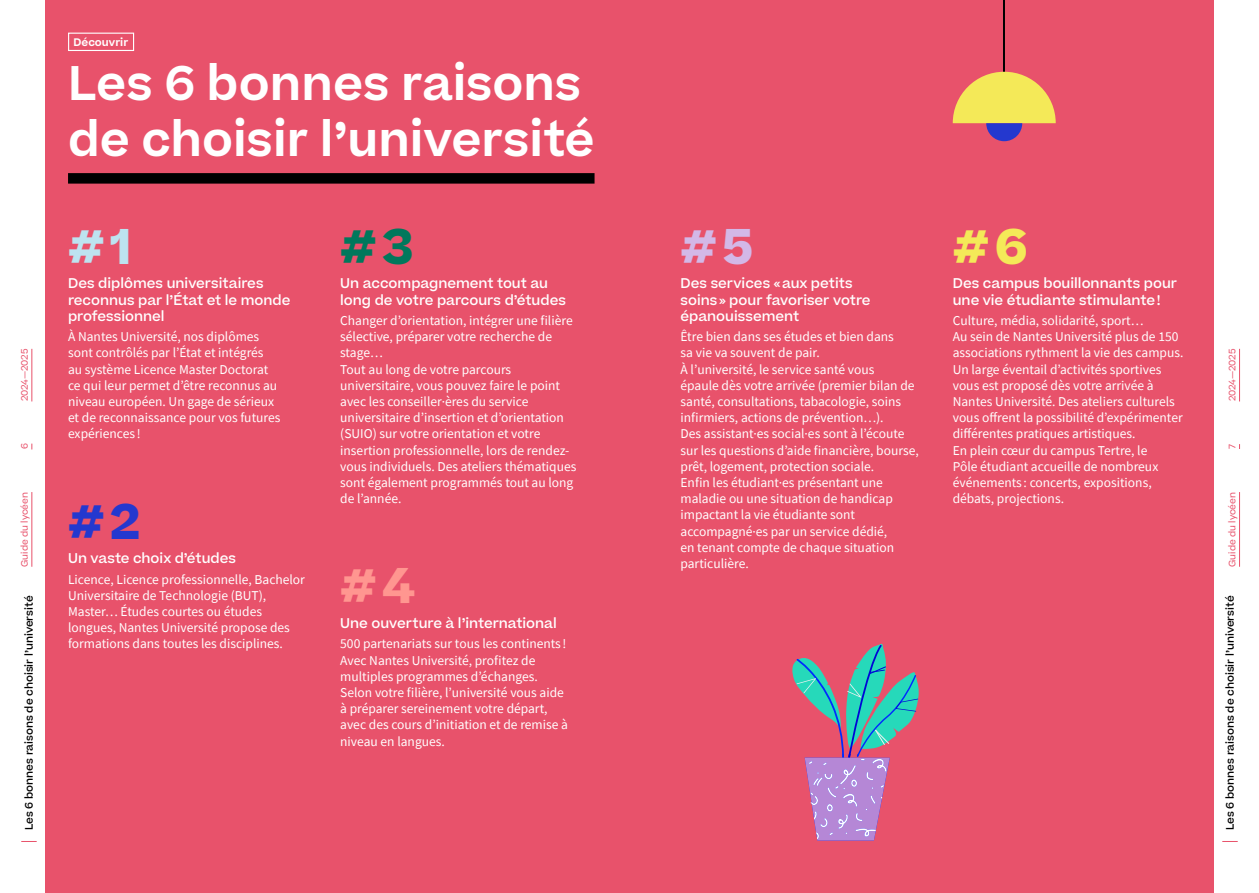
<style>
.page{position:relative;width:1259px;height:893px;background:#fff}
.page>*{position:absolute;margin:0;border:0;box-sizing:border-box;transform-origin:0 0}
.t1{font:700 48px "Beatrice";color:#bde3f0}
.t2{font:700 48px "Beatrice";color:#2438cf}
.t3{font:700 48px "Beatrice";color:#00785c}
.t4{font:700 48px "Beatrice";color:#ff9690}
.t5{font:700 48px "Beatrice";color:#d3b8e7}
.t6{font:700 48px "Beatrice";color:#f4e958}
.t7{font:600 46.5px/55.8px "Beatrice";color:#fff}
.t8{font:13.5px/16.2px "Source Sans Pro";color:#fff}
.t9{font:500 13.5px/16.2px "Beatrice";color:#fff}
.t10{font:500 10.5px "Beatrice";color:#000}
.t11{font:600 10.5px "Beatrice";color:#fff}
.t12{font:9px "Beatrice";color:#e8526b}
</style>
<div class="page">
<div style="left:45px;top:0;width:1168px;height:893px;background:#e8526b"></div>
<svg style="left:21px;top:841px;width:16px;height:1px"></svg>
<svg style="left:1222px;top:841px;width:15px;height:1px"></svg>
<div style="left:68px;top:33px;width:66px;height:18px;border:1px solid #fff"></div>
<div style="left:68px;top:173px;width:526px;height:11px;background:#000"></div>
<svg style="left:792px;top:643px;width:127px;height:197px"></svg>
<hr style="left:1003px;top:0;width:2px;height:109px;background:#000">
<svg style="left:952px;top:72px;width:103px;height:69px"></svg>
<hr style="left:32px;top:492px;width:1px;height:75px;background:#e8526b">
<hr style="left:32px;top:349px;width:1px;height:52px;background:#e8526b">
<hr style="left:1239px;top:492px;width:1px;height:75px;background:#e8526b">
<hr style="left:1239px;top:349px;width:1px;height:52px;background:#e8526b">
<p class="t11" style="left:73px;top:35px;width:56px">Découvrir</p>
<h2 class="t7" style="left:68px;top:56px;width:528px">Les 6 bonnes raisons de choisir l’université</h2>
<h1 class="t3" style="left:340px;top:213px;width:75px">#3</h1>
<p class="t9" style="left:340px;top:275px;width:227px">Un accompagnement tout au long de votre parcours d’études</p>
<p class="t8" style="left:340px;top:312px;width:238px">Changer d’orientation, intégrer une filière sélective, préparer votre recherche de stage…<br>Tout au long de votre parcours universitaire, vous pouvez faire le point avec les conseiller·ères du service universitaire d’insertion et d’orientation (SUIO) sur votre orientation et votre insertion professionnelle, lors de rendez&shy;vous individuels. Des ateliers thématiques sont également programmés tout au long de l’année.</p>
<h1 class="t6" style="left:952px;top:213px;width:76px">#6</h1>
<p class="t9" style="left:952px;top:275px;width:226px">Des campus bouillonnants pour une vie étudiante stimulante!</p>
<p class="t8" style="left:952px;top:312px;width:232px">Culture, média, solidarité, sport…<br>Au sein de Nantes Université plus de 150 associations rythment la vie des campus.<br>Un large éventail d’activités sportives vous est proposé dès votre arrivée à Nantes Université. Des ateliers culturels vous offrent la possibilité d’expérimenter différentes pratiques artistiques.<br>En plein cœur du campus Tertre, le<br>Pôle étudiant accueille de nombreux événements : concerts, expositions, débats, projections.</p>
<h1 class="t1" style="left:68px;top:213px;width:65px">#1</h1>
<p class="t9" style="left:68px;top:275px;width:224px">Des diplômes universitaires reconnus par l’État et le monde professionnel</p>
<p class="t8" style="left:68px;top:328px;width:214px">À Nantes Université, nos diplômes sont contrôlés par l’État et intégrés au système Licence Master Doctorat ce qui leur permet d’être reconnus au niveau européen. Un gage de sérieux et de reconnaissance pour vos futures expériences !</p>
<h1 class="t5" style="left:680px;top:213px;width:74px">#5</h1>
<p class="t9" style="left:680px;top:275px;width:191px">Des services «aux petits soins» pour favoriser votre épanouissement</p>
<p class="t8" style="left:680px;top:328px;width:240px">Être bien dans ses études et bien dans<br>sa vie va souvent de pair.<br>À l’université, le service santé vous<br>épaule dès votre arrivée (premier bilan de santé, consultations, tabacologie, soins infirmiers, actions de prévention…).<br>Des assistant·es social·es sont à l’écoute sur les questions d’aide financière, bourse, prêt, logement, protection sociale.<br>Enfin les étudiant·es présentant une maladie ou une situation de handicap impactant la vie étudiante sont accompagné·es par un service dédié,<br>en tenant compte de chaque situation particulière.</p>
<p class="t12" style="left:19px;top:401px;width:54px;rotate:-90deg">2024—2025</p>
<p class="t12" style="left:1226px;top:401px;width:54px;rotate:-90deg">2024—2025</p>
<p class="t12" style="left:19px;top:449px;width:7px;rotate:-90deg">6</p>
<p class="t12" style="left:1226px;top:449px;width:6px;rotate:-90deg">7</p>
<p class="t12" style="left:19px;top:567px;width:76px;rotate:-90deg">Guide du lycéen</p>
<p class="t12" style="left:1226px;top:567px;width:76px;rotate:-90deg">Guide du lycéen</p>
<h1 class="t2" style="left:68px;top:488px;width:74px">#2</h1>
<p class="t9" style="left:68px;top:550px;width:170px">Un vaste choix d’études</p>
<p class="t8" style="left:68px;top:571px;width:238px">Licence, Licence professionnelle, Bachelor Universitaire de Technologie (BUT), Master… Études courtes ou études longues, Nantes Université propose des formations dans toutes les disciplines.</p>
<h1 class="t4" style="left:340px;top:553px;width:76px">#4</h1>
<p class="t9" style="left:340px;top:615px;width:218px">Une ouverture à l’international</p>
<p class="t8" style="left:340px;top:636px;width:229px">500 partenariats sur tous les continents !<br>Avec Nantes Université, profitez de multiples programmes d’échanges.<br>Selon votre filière, l’université vous aide à préparer sereinement votre départ, avec des cours d’initiation et de remise à niveau en langues.</p>
<p class="t10" style="left:22px;top:830px;width:236px;rotate:-90deg">Les 6 bonnes raisons de choisir l’université</p>
<p class="t10" style="left:1223px;top:830px;width:236px;rotate:-90deg">Les 6 bonnes raisons de choisir l’université</p>
</div>
